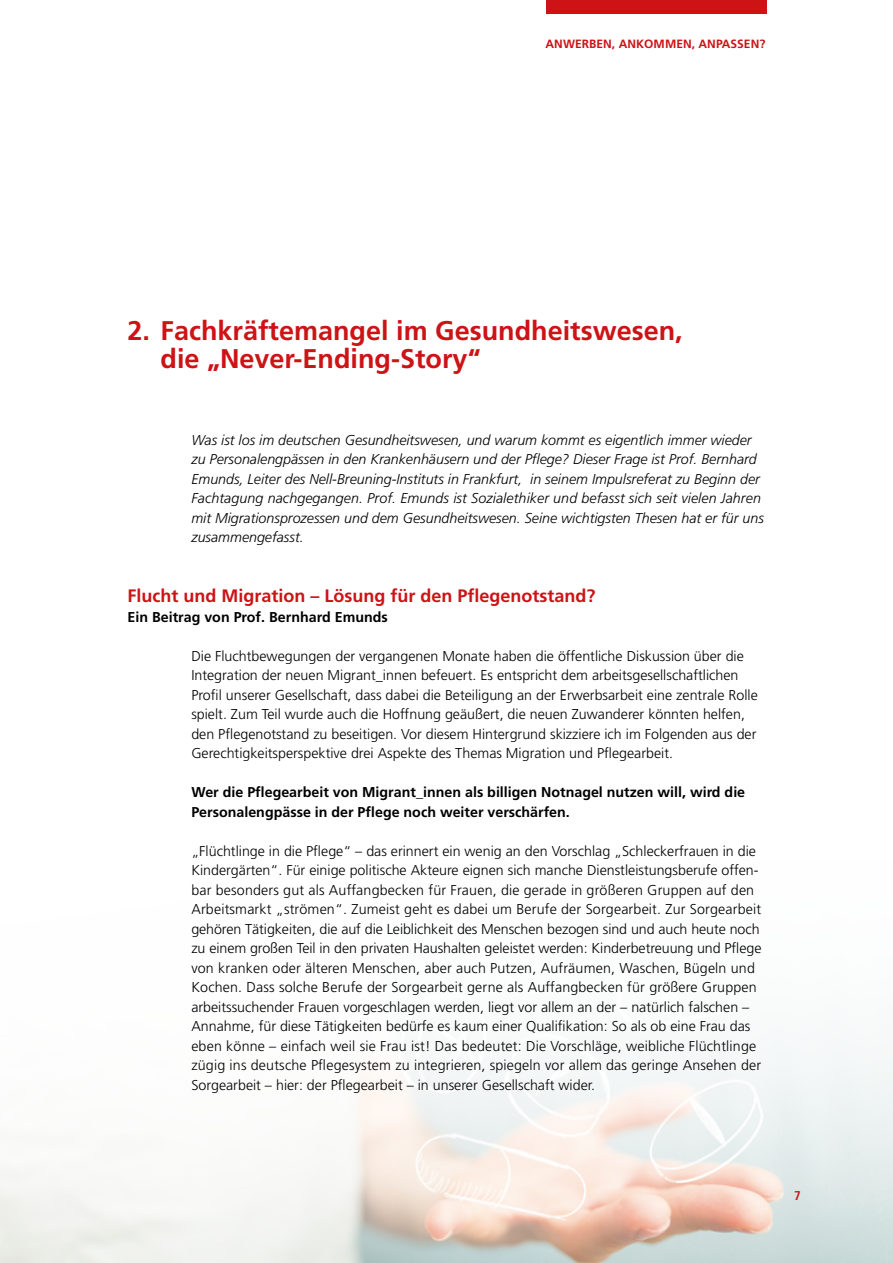
<style>
.page{position:relative;width:893px;height:1263px;background:#fff}
.page>*{position:absolute;margin:0;border:0;box-sizing:border-box;transform-origin:0 0}
.t1{font:700 27px/28.5px "Frutiger";color:#cd1316}
.t2{font:700 18px "Frutiger";color:#cd1316}
.t3{font:300 14.25px/19.5px "Frutiger";color:#000}
.t4{font:italic 300 14.25px/19.5px "Frutiger";color:#000}
.t5{font:700 14.25px/19.5px "Frutiger";color:#000}
.t6{font:700 condensed 12.75px "Frutiger";color:#cd1316}
.t7{font:700 12px "Frutiger";letter-spacing:.005em;color:#cd1316}
</style>
<div class="page">
<div style="left:546px;top:0;width:220px;height:13px;background:#cd1316"></div>
<img style="left:0;top:1048px;width:893px;height:215px">
<p class="t7" style="left:546px;top:36px;width:221px">ANWERBEN, ANKOMMEN, ANPASSEN?</p>
<h1 class="t1" style="left:161px;top:316px;width:524px;text-indent:-33px">2. Fachkräftemangel im Gesundheitswesen, die „Never-Ending-Story“</h1>
<p class="t4" style="left:191px;top:430px;width:574px">Was ist los im deutschen Gesundheitswesen, und warum kommt es eigentlich immer wieder zu Personalengpässen in den Krankenhäusern und der Pflege? Dieser Frage ist Prof. Bernhard Emunds, Leiter des Nell-Breuning-Instituts in Frankfurt, in seinem Impulsreferat zu Beginn der Fachtagung nachgegangen. Prof. Emunds ist Sozialethiker und befasst sich seit vielen Jahren mit Migrationsprozessen und dem Gesundheitswesen. Seine wichtigsten Thesen hat er für uns zusammengefasst.</p>
<p class="t2" style="left:128px;top:586px;width:470px">Flucht und Migration – Lösung für den Pflegenotstand?</p>
<p class="t5" style="left:128px;top:607px;width:262px">Ein Beitrag von Prof. Bernhard Emunds</p>
<p class="t3" style="left:191px;top:646px;width:568px">Die Fluchtbewegungen der vergangenen Monate haben die öffentliche Diskussion über die Integration der neuen Migrant_innen befeuert. Es entspricht dem arbeitsgesellschaftlichen Profil unserer Gesellschaft, dass dabei die Beteiligung an der Erwerbsarbeit eine zentrale Rolle spielt. Zum Teil wurde auch die Hoffnung geäußert, die neuen Zuwanderer könnten helfen, den Pflegenotstand zu beseitigen. Vor diesem Hintergrund skizziere ich im Folgenden aus der Gerechtigkeitsperspektive drei Aspekte des Themas Migration und Pflegearbeit.</p>
<p class="t5" style="left:191px;top:783px;width:555px">Wer die Pflegearbeit von Migrant_innen als billigen Notnagel nutzen will, wird die<br>Personalengpässe in der Pflege noch weiter verschärfen.</p>
<p class="t3" style="left:191px;top:841px;width:572px">„Flüchtlinge in die Pflege“ – das erinnert ein wenig an den Vorschlag „Schleckerfrauen in die Kindergärten“. Für einige politische Akteure eignen sich manche Dienstleistungsberufe offen&shy;bar besonders gut als Auffangbecken für Frauen, die gerade in größeren Gruppen auf den Arbeitsmarkt „strömen“. Zumeist geht es dabei um Berufe der Sorgearbeit. Zur Sorgearbeit gehören Tätigkeiten, die auf die Leiblichkeit des Menschen bezogen sind und auch heute noch zu einem großen Teil in den privaten Haushalten geleistet werden: Kinderbetreuung und Pflege von kranken oder älteren Menschen, aber auch Putzen, Aufräumen, Waschen, Bügeln und Kochen. Dass solche Berufe der Sorgearbeit gerne als Auffangbecken für größere Gruppen arbeitssuchender Frauen vorgeschlagen werden, liegt vor allem an der – natürlich falschen – Annahme, für diese Tätigkeiten bedürfe es kaum einer Qualifikation: So als ob eine Frau das eben könne – einfach weil sie Frau ist! Das bedeutet: Die Vorschläge, weibliche Flüchtlinge zügig ins deutsche Pflegesystem zu integrieren, spiegeln vor allem das geringe Ansehen der Sorgearbeit – hier: der Pflegearbeit – in unserer Gesellschaft wider.</p>
<p class="t6" style="left:794px;top:1188px;width:8px">7</p>
</div>
